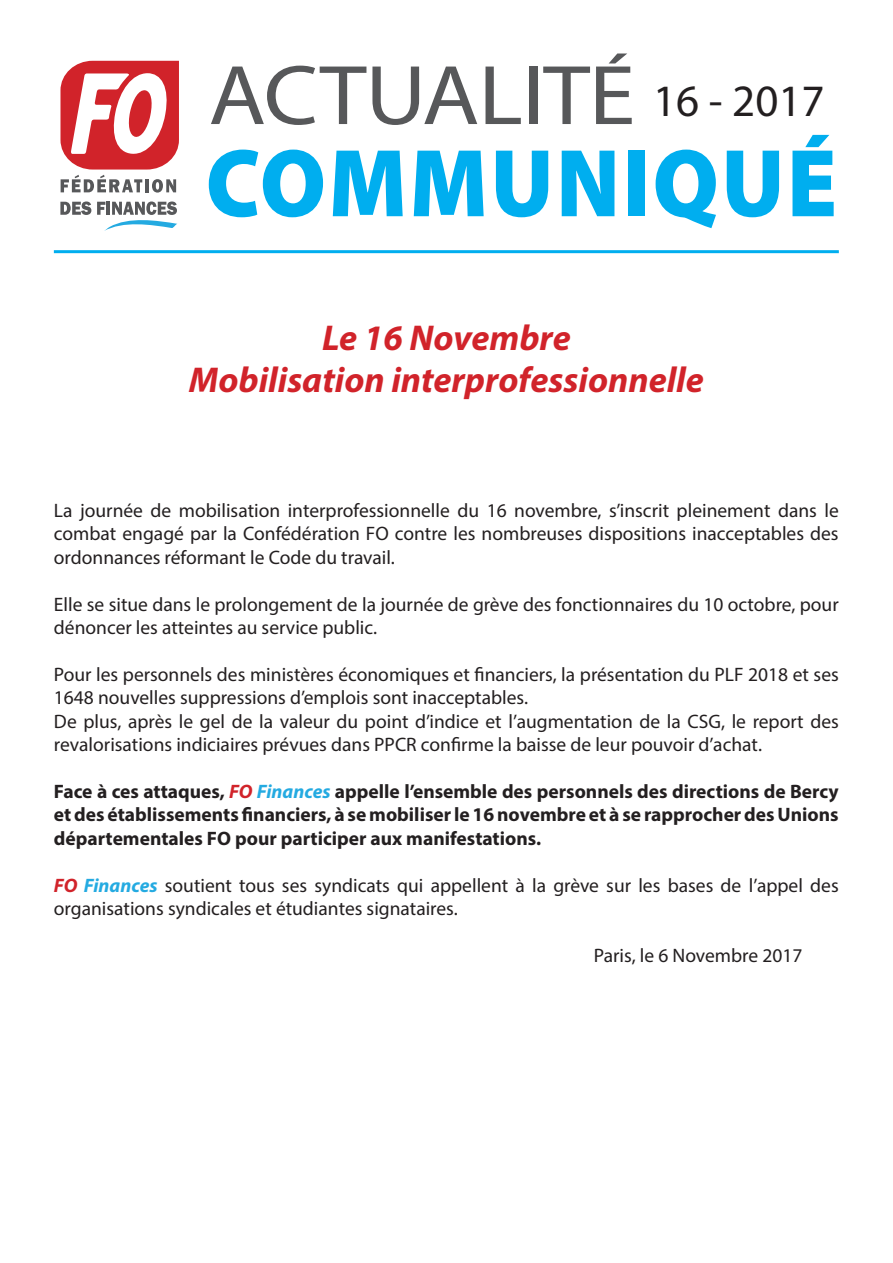
<style>
.page{position:relative;width:893px;height:1263px;background:#fff}
.page>*{position:absolute;margin:0;border:0;box-sizing:border-box;transform-origin:0 0}
.t1{font:45px "Myriad Pro";color:#231f20}
.t2{font:italic 700 36px "Myriad Pro";color:#d1232a}
.Sans_interligne{font:19.5px/23.4px "Myriad Pro";color:#231f20}
.Sans_interligne-2{font:700 19.5px/23.4px "Myriad Pro";color:#231f20;text-align:justify}
.s1{font-style:italic;color:#d1232a}
.s2{font-style:italic;color:#24aae1}
.s3{font-weight:700;font-style:italic;color:#d1232a}
.s4{font-weight:700;font-style:italic;color:#24aae1}
</style>
<div class="page">
<svg style="left:211px;top:66px;width:155px;height:59px"></svg>
<svg style="left:372px;top:67px;width:105px;height:58px"></svg>
<svg style="left:485px;top:67px;width:36px;height:57px"></svg>
<div style="left:529px;top:67px;width:8px;height:57px;background:#57585a"></div>
<svg style="left:543px;top:67px;width:47px;height:57px"></svg>
<svg style="left:596px;top:54px;width:36px;height:70px"></svg>
<svg style="left:209px;top:150px;width:114px;height:67px"></svg>
<svg style="left:333px;top:151px;width:70px;height:65px"></svg>
<svg style="left:414px;top:151px;width:70px;height:65px"></svg>
<svg style="left:496px;top:151px;width:52px;height:66px"></svg>
<svg style="left:562px;top:151px;width:52px;height:65px"></svg>
<div style="left:628px;top:151px;width:17px;height:65px;background:#00aeef"></div>
<svg style="left:656px;top:150px;width:60px;height:78px"></svg>
<svg style="left:727px;top:151px;width:52px;height:66px"></svg>
<svg style="left:792px;top:135px;width:42px;height:81px"></svg>
<hr style="left:54px;top:250px;width:785px;height:3px;background:#00aeef">
<svg style="left:60px;top:61px;width:119px;height:132px"></svg>
<svg style="left:60px;top:201px;width:31px;height:14px"></svg>
<svg style="left:97px;top:201px;width:80px;height:30px"></svg>
<p class="t2" style="left:322px;top:315px;width:250px">Le 16 Novembre</p>
<p class="t1" style="left:653px;top:73px;width:173px">16 - 2017</p>
<p class="t2" style="left:189px;top:356px;width:516px">Mobilisation interprofessionnelle</p>
<p class="Sans_interligne" style="left:54px;top:498px;width:786px;text-align:justify">La journée de mobilisation interprofessionnelle du 16 novembre, s’inscrit pleinement dans le combat engagé par la Confédération FO contre les nombreuses dispositions inacceptables des ordonnances réformant le Code du travail.</p>
<p class="Sans_interligne" style="left:54px;top:592px;width:786px">Elle se situe dans le prolongement de la journée de grève des fonctionnaires du 10 octobre, pour dénoncer les atteintes au service public.</p>
<p class="Sans_interligne" style="left:54px;top:662px;width:786px">Pour les personnels des ministères économiques et financiers, la présentation du PLF 2018 et ses<br>1648 nouvelles suppressions d’emplois sont inacceptables.</p>
<p class="Sans_interligne" style="left:54px;top:709px;width:786px">De plus, après le gel de la valeur du point d’indice et l’augmentation de la CSG, le report des revalorisations indiciaires prévues dans PPCR confirme la baisse de leur pouvoir d’achat.</p>
<p class="Sans_interligne-2" style="left:54px;top:779px;width:786px">Face à ces attaques, <span class="s1">FO</span> <span class="s2">Finances</span> appelle l’ensemble des personnels des directions de Bercy et des établissements financiers, à se mobiliser le 16 novembre et à se rapprocher des Unions départementales FO pour participer aux manifestations.</p>
<p class="Sans_interligne" style="left:54px;top:873px;width:786px"><span class="s3">FO</span> <span class="s4">Finances</span> soutient tous ses syndicats qui appellent à la grève sur les bases de l’appel des organisations syndicales et étudiantes signataires.</p>
<p class="Sans_interligne" style="left:594px;top:943px;width:210px">Paris, le 6 Novembre 2017</p>
</div>
